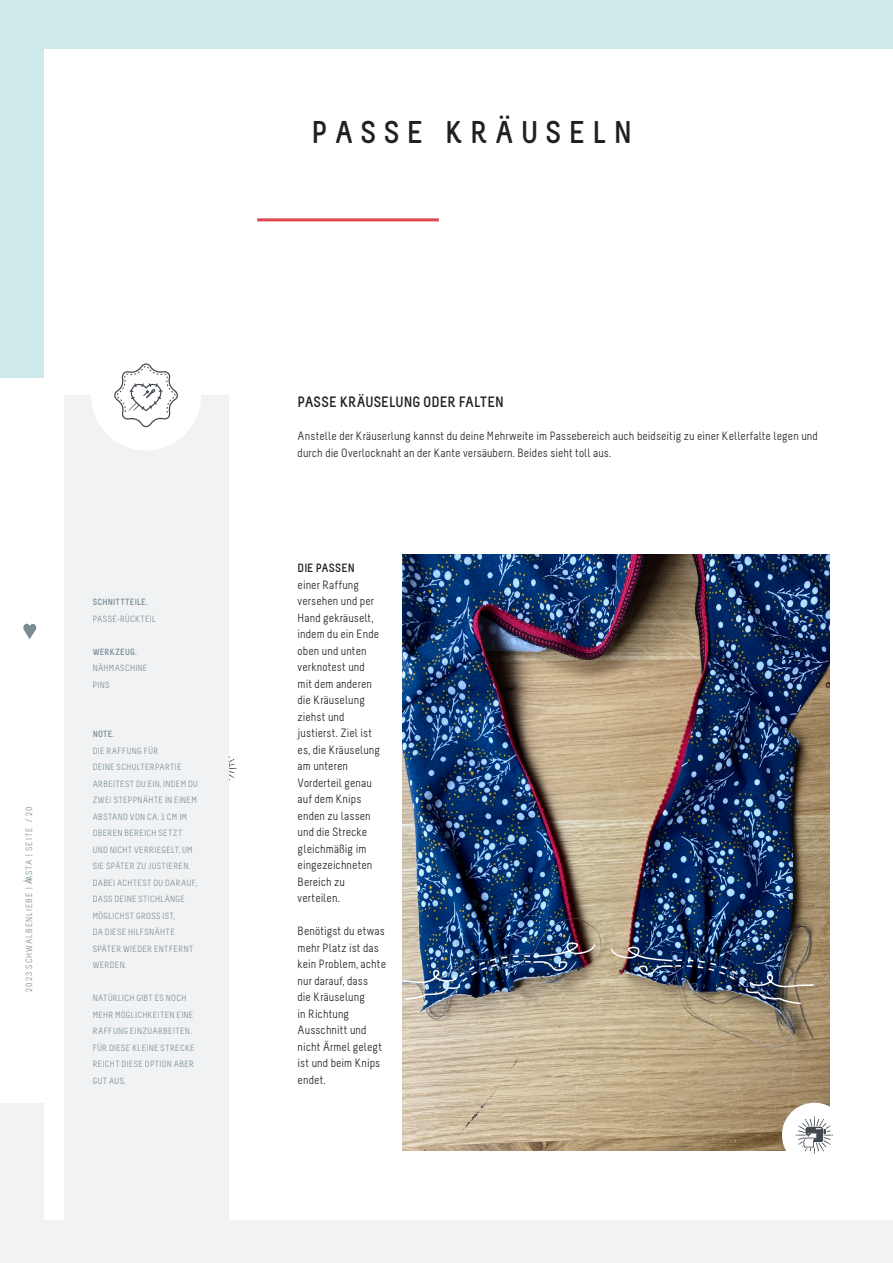
<style>
.page{position:relative;width:893px;height:1263px;background:#fff}
.page>*{position:absolute;margin:0;border:0;box-sizing:border-box;transform-origin:0 0}
.t1{font:700 31.5px "Melbourne";letter-spacing:.25em;color:#231f20}
.t2{font:700 15px "Melbourne";letter-spacing:.015em;color:#231f20}
.t3{font:12px/16.5px "Melbourne";letter-spacing:.005em;color:#231f20}
.t4{font:700 12px "Melbourne";letter-spacing:.025em;color:#231f20}
.t5{font:9px/16.5px "Melbourne";letter-spacing:.035em;color:#788b95}
.t6{font:9px "Melbourne";letter-spacing:.115em;color:#788b95}
.t7{font:700 9px "Melbourne";letter-spacing:.04em;color:#788b95}
</style>
<div class="page">
<div style="left:0;top:0;width:893px;height:377px;background:#ceeaeb"></div>
<div style="left:0;top:1103px;width:893px;height:160px;background:#f0f2f3"></div>
<div style="left:45px;top:49px;width:848px;height:1170px;background:#fff"></div>
<svg style="left:23px;top:624px;width:13px;height:15px"></svg>
<img style="left:402px;top:555px;width:427px;height:595px">
<svg style="left:777px;top:1098px;width:56px;height:56px"></svg>
<svg style="left:228px;top:731px;width:9px;height:74px"></svg>
<hr style="left:257px;top:218px;width:182px;height:3px;background:#de454f">
<div style="left:64px;top:395px;width:164px;height:868px;background:#f0f2f3"></div>
<div style="left:91px;top:340px;width:110px;height:110px;background:#fff;border-radius:50%"></div>
<svg style="left:114px;top:363px;width:64px;height:64px"></svg>
<img style="left:610px;top:947px;width:205px;height:58px">
<img style="left:402px;top:942px;width:195px;height:59px">
<h1 class="t1" style="left:311px;top:116px;width:322px">PASSE KRÄUSELN</h1>
<p class="t6" style="left:24px;top:991px;width:187px;rotate:-90deg">2023 SCHWALBENLIEBE | ÁASTA | SEITE / 20</p>
<p class="t7" style="left:93px;top:597px;width:56px">SCHNITTTEILE.</p>
<p class="t5" style="left:93px;top:610px;width:65px">PASSE-RÜCKTEIL</p>
<p class="t7" style="left:93px;top:647px;width:46px">WERKZEUG.</p>
<p class="t5" style="left:93px;top:660px;width:56px">NÄHMASCHINE<br>PINS</p>
<p class="t7" style="left:93px;top:729px;width:23px">NOTE.</p>
<p class="t5" style="left:93px;top:742px;width:107px">DIE RAFFUNG FÜR<br>DEINE SCHULTERPARTIE<br>ARBEITEST DU EIN, INDEM DU<br>ZWEI STEPPNÄHTE IN EINEM<br>ABSTAND VON CA. 1 CM IM<br>OBEREN BEREICH SETZT<br>UND NICHT VERRIEGELT, UM<br>SIE SPÄTER ZU JUSTIEREN.<br>DABEI ACHTEST DU DARAUF,<br>DASS DEINE STICHLÄNGE<br>MÖGLICHST GROSS IST,<br>DA DIESE HILFSNÄHTE<br>SPÄTER WIEDER ENTFERNT<br>WERDEN.</p>
<p class="t5" style="left:93px;top:990px;width:104px">NATÜRLICH GIBT ES NOCH<br>MEHR MÖGLICHKEITEN EINE<br>RAFFUNG EINZUARBEITEN.<br>FÜR DIESE KLEINE STRECKE<br>REICHT DIESE OPTION ABER<br>GUT AUS.</p>
<p class="t2" style="left:298px;top:394px;width:207px">PASSE KRÄUSELUNG ODER FALTEN</p>
<p class="t3" style="left:298px;top:428px;width:522px">Anstelle der Kräuserlung kannst du deine Mehrweite im Passebereich auch beidseitig zu einer Kellerfalte legen und durch die Overlocknaht an der Kante versäubern. Beides sieht toll aus.</p>
<p class="t4" style="left:298px;top:562px;width:58px">DIE PASSEN</p>
<p class="t3" style="left:298px;top:576px;width:84px">einer Raffung versehen und per<br>Hand gekräuselt, indem du ein Ende oben und unten verknotest und mit dem anderen die Kräuselung ziehst und justierst. Ziel ist es, die Kräuselung am unteren<br>Vorderteil genau auf dem Knips enden zu lassen und die Strecke gleichmäßig im eingezeichneten<br>Bereich zu verteilen.</p>
<p class="t3" style="left:298px;top:923px;width:90px">Benötigst du etwas mehr Platz ist das kein Problem, achte nur darauf, dass<br>die Kräuselung<br>in Richtung<br>Ausschnitt und nicht Ärmel gelegt ist und beim Knips endet.</p>
</div>
